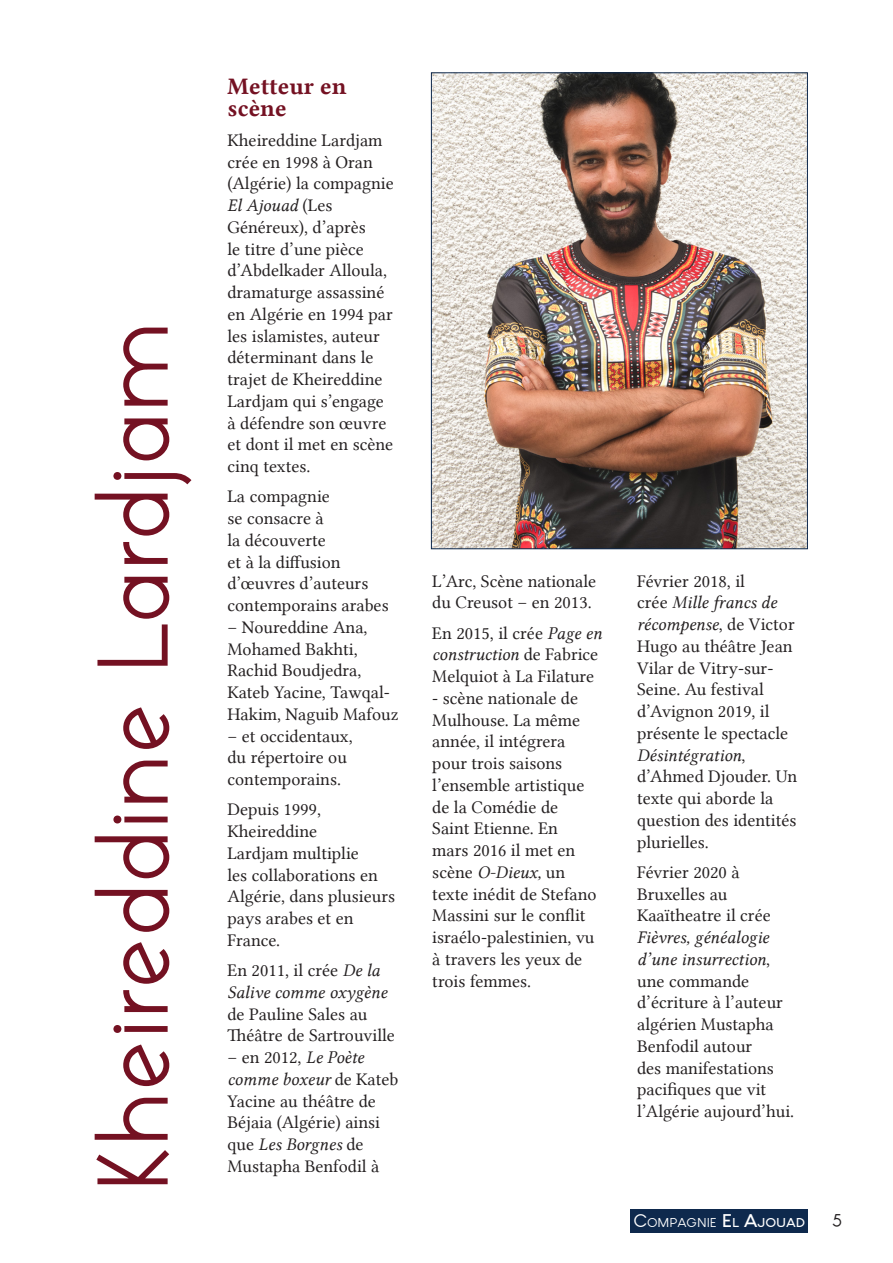
<style>
.page{position:relative;width:893px;height:1263px;background:#fff}
.page>*{position:absolute;margin:0;border:0;box-sizing:border-box;transform-origin:0 0}
.t1{font:700 104.4px "Colombia";color:#741122}
.t2{font:24px/21.8px "Lin Libertine B";color:#741122}
.t3{font:18px/21.8px "Lin Libertine";color:#231f20}
.t4{font:18px "Louis George Cafe";color:#231f20}
.t5{font:12.6px "Louis George Cafe";color:#fff;scale:1.1 1}
.s1{font-family:"Lin Libertine I"}
.s2{font-size:18px}
.s3{font-weight:700;font-size:18px}
.s4{font-weight:700}
</style>
<div class="page">
<div style="left:631px;top:1209px;width:177px;height:23px;background:#0e294d"></div>
<img style="left:433px;top:74px;width:373px;height:473px">
<p class="t1" style="left:78px;top:1191px;width:871px;rotate:-90deg">Kheireddine Lardjam</p>
<p class="t2" style="left:227px;top:75px;width:121px">Metteur en scène</p>
<p class="t3" style="left:227px;top:129px;width:168px">Kheireddine Lardjam crée en 1998 à Oran (Algérie) la compagnie<br><span class="s1">El Ajouad</span> (Les<br>Généreux), d’après<br>le titre d’une pièce d’Abdelkader Alloula, dramaturge assassiné en Algérie en 1994 par les islamistes, auteur déterminant dans le trajet de Kheireddine<br>Lardjam qui s’engage à défendre son œuvre et dont il met en scène cinq textes.</p>
<p class="t3" style="left:227px;top:486px;width:163px">La compagnie<br>se consacre à<br>la découverte<br>et à la diffusion d’œuvres d’auteurs contemporains arabes</p>
<p class="t3" style="left:227px;top:616px;width:172px">– Noureddine Ana,<br>Mohamed Bakhti,<br>Rachid Boudjedra,<br>Kateb Yacine, Tawqal-<br>Hakim, Naguib Mafouz</p>
<p class="t3" style="left:227px;top:725px;width:127px">– et occidentaux, du répertoire ou contemporains.</p>
<p class="t3" style="left:227px;top:799px;width:169px">Depuis 1999,<br>Kheireddine<br>Lardjam multiplie<br>les collaborations en<br>Algérie, dans plusieurs pays arabes et en<br>France.</p>
<p class="t3" style="left:227px;top:959px;width:169px">En 2011, il crée <span class="s1">De la<br>Salive comme oxygène </span>de Pauline Sales au<br>Théâtre de Sartrouville</p>
<p class="t3" style="left:227px;top:1046px;width:172px">– en 2012, <span class="s1">Le Poète comme boxeur</span> de Kateb<br>Yacine au théâtre de<br>Béjaia (Algérie) ainsi que <span class="s1">Les Borgnes</span> de<br>Mustapha Benfodil à</p>
<p class="t3" style="left:432px;top:570px;width:165px">L’Arc, Scène nationale du Creusot – en 2013.</p>
<p class="t3" style="left:432px;top:622px;width:171px">En 2015, il crée <span class="s1">Page en construction</span> de Fabrice<br>Melquiot à La Filature</p>
<p class="t3" style="left:432px;top:687px;width:166px">- scène nationale de<br>Mulhouse. La même année, il intégrera pour trois saisons l’ensemble artistique de la Comédie de<br>Saint Etienne. En mars 2016 il met en scène <span class="s1">O-Dieux,</span> un texte inédit de Stefano<br>Massini sur le conflit israélo-palestinien, vu à travers les yeux de trois femmes.</p>
<p class="t3" style="left:637px;top:570px;width:162px">Février 2018, il<br>crée <span class="s1">Mille francs de récompense</span>, de Victor<br>Hugo au théâtre Jean<br>Vilar de Vitry-sur-<br>Seine. Au festival d’Avignon 2019, il présente le spectacle<br><span class="s1">Désintégration</span>, d’Ahmed Djouder. Un texte qui aborde la question des identités plurielles.</p>
<p class="t3" style="left:637px;top:861px;width:159px">Février 2020 à<br>Bruxelles au<br>Kaaïtheatre il crée<br><span class="s1">Fièvres, généalogie d’une insurrection</span>, une commande d’écriture à l’auteur algérien Mustapha<br>Benfodil autour<br>des manifestations pacifiques que vit l’Algérie aujourd’hui.</p>
<p class="t5" style="left:633px;top:1215px;width:158px"><span class="s2">C</span>OMPAGNIE <span class="s3">E</span><span class="s4">L</span> <span class="s3">A</span><span class="s4">JOUAD</span></p>
<p class="t4" style="left:832px;top:1209px;width:12px">5</p>
</div>
